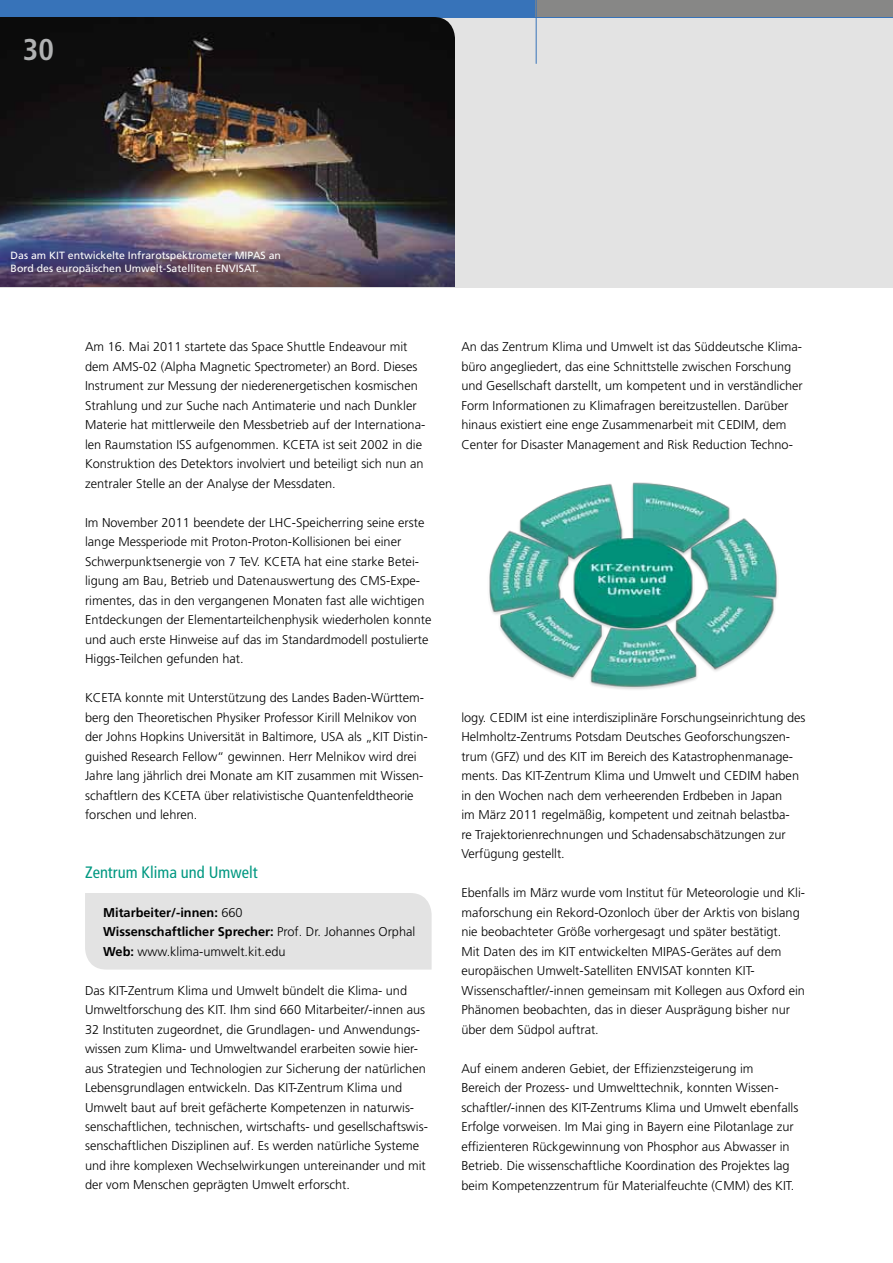
<style>
.page{position:relative;width:893px;height:1263px;background:#fff}
.page>*{position:absolute;margin:0;border:0;box-sizing:border-box;transform-origin:0 0}
.t1{font:700 condensed 30px "Frutiger LT";color:#b1b2b3}
.t2{font:condensed 16.5px "Frutiger LT";color:#009881}
.t3{font:300 12.75px/19.5px "Frutiger LT Std";color:#000}
.t4{font:700 12.75px/19.5px "Frutiger LT Std";color:#000}
.t5{font:10.5px/13.5px "Frutiger LT Std";color:#fff}
.s1{font-weight:300}
</style>
<div class="page">
<div style="left:0;top:17px;width:893px;height:270px;background:#e3e3e3"></div>
<div style="left:0;top:0;width:893px;height:17px;background:#3773b9"></div>
<div style="left:536px;top:0;width:357px;height:17px;background:#878786"></div>
<hr style="left:536px;top:0;width:1px;height:64px;background:#3773b9">
<img style="left:0;top:17px;width:455px;height:270px">
<div style="left:85px;top:893px;width:347px;height:76px;background:#e3e3e3"></div>
<img style="left:489px;top:482px;width:288px;height:208px">
<h1 class="t1" style="left:23px;top:31px;width:33px">30</h1>
<p class="t5" style="left:11px;top:248px;width:272px">Das am KIT entwickelte Infrarotspektrometer MIPAS an<br>Bord des europäischen Umwelt-Satelliten ENVISAT.</p>
<p class="t3" style="left:85px;top:337px;width:342px">Am 16. Mai 2011 startete das Space Shuttle Endeavour mit dem AMS-02 (Alpha Magnetic Spectrometer) an Bord. Dieses Instrument zur Messung der niederenergetischen kosmischen Strahlung und zur Suche nach Antimaterie und nach Dunkler Materie hat mittlerweile den Messbetrieb auf der Internationa&shy;len Raumstation ISS aufgenommen. KCETA ist seit 2002 in die Konstruktion des Detektors involviert und beteiligt sich nun an zentraler Stelle an der Analyse der Messdaten.</p>
<p class="t3" style="left:85px;top:513px;width:348px">Im November 2011 beendete der LHC-Speicherring seine erste lange Messperiode mit Proton-Proton-Kollisionen bei einer Schwerpunktsenergie von 7 TeV. KCETA hat eine starke Betei&shy;ligung am Bau, Betrieb und Datenauswertung des CMS-Expe&shy;rimentes, das in den vergangenen Monaten fast alle wichtigen Entdeckungen der Elementarteilchenphysik wiederholen konnte und auch erste Hinweise auf das im Standardmodell postulierte Higgs-Teilchen gefunden hat.</p>
<p class="t3" style="left:85px;top:688px;width:344px">KCETA konnte mit Unterstützung des Landes Baden-Württem&shy;berg den Theoretischen Physiker Professor Kirill Melnikov von der Johns Hopkins Universität in Baltimore, USA als „KIT Distin&shy;guished Research Fellow“ gewinnen. Herr Melnikov wird drei Jahre lang jährlich drei Monate am KIT zusammen mit Wissen&shy;schaftlern des KCETA über relativistische Quantenfeldtheorie forschen und lehren.</p>
<p class="t2" style="left:85px;top:862px;width:174px">Zentrum Klima und Umwelt</p>
<p class="t4" style="left:103px;top:902px;width:314px">Mitarbeiter/-innen: <span class="s1">660<br></span>Wissenschaftlicher Sprecher: <span class="s1">Prof. Dr. Johannes Orphal<br></span>Web: <span class="s1">www.klima-umwelt.kit.edu</span></p>
<p class="t3" style="left:85px;top:980px;width:344px">Das KIT-Zentrum Klima und Umwelt bündelt die Klima- und Umweltforschung des KIT. Ihm sind 660 Mitarbeiter/-innen aus 32 Instituten zugeordnet, die Grundlagen- und Anwendungs&shy;wissen zum Klima- und Umweltwandel erarbeiten sowie hier&shy;aus Strategien und Technologien zur Sicherung der natürlichen Lebensgrundlagen entwickeln. Das KIT-Zentrum Klima und Umwelt baut auf breit gefächerte Kompetenzen in naturwis&shy;senschaftlichen, technischen, wirtschafts- und gesellschaftswis&shy;senschaftlichen Disziplinen auf. Es werden natürliche Systeme und ihre komplexen Wechselwirkungen untereinander und mit der vom Menschen geprägten Umwelt erforscht.</p>
<p class="t3" style="left:461px;top:337px;width:343px">An das Zentrum Klima und Umwelt ist das Süddeutsche Klima&shy;büro angegliedert, das eine Schnittstelle zwischen Forschung und Gesellschaft darstellt, um kompetent und in verständlicher Form Informationen zu Klimafragen bereitzustellen. Darüber hinaus existiert eine enge Zusammenarbeit mit CEDIM, dem Center for Disaster Management and Risk Reduction Techno-</p>
<p class="t3" style="left:461px;top:708px;width:346px">logy. CEDIM ist eine interdisziplinäre Forschungseinrichtung des Helmholtz-Zentrums Potsdam Deutsches Geoforschungszen&shy;trum (GFZ) und des KIT im Bereich des Katastrophenmanage&shy;ments. Das KIT-Zentrum Klima und Umwelt und CEDIM haben in den Wochen nach dem verheerenden Erdbeben in Japan<br>im März 2011 regelmäßig, kompetent und zeitnah belastba-<br>re Trajektorienrechnungen und Schadensabschätzungen zur Verfügung gestellt.</p>
<p class="t3" style="left:461px;top:883px;width:345px">Ebenfalls im März wurde vom Institut für Meteorologie und Kli&shy;maforschung ein Rekord-Ozonloch über der Arktis von bislang nie beobachteter Größe vorhergesagt und später bestätigt.<br>Mit Daten des im KIT entwickelten MIPAS-Gerätes auf dem europäischen Umwelt-Satelliten ENVISAT konnten KIT-Wissenschaftler/-innen gemeinsam mit Kollegen aus Oxford ein Phänomen beobachten, das in dieser Ausprägung bisher nur über dem Südpol auftrat.</p>
<p class="t3" style="left:461px;top:1058px;width:338px">Auf einem anderen Gebiet, der Effizienzsteigerung im<br>Bereich der Prozess- und Umwelttechnik, konnten Wissen&shy;schaftler/-innen des KIT-Zentrums Klima und Umwelt ebenfalls Erfolge vorweisen. Im Mai ging in Bayern eine Pilotanlage zur effizienteren Rückgewinnung von Phosphor aus Abwasser in Betrieb. Die wissenschaftliche Koordination des Projektes lag beim Kompetenzzentrum für Materialfeuchte (CMM) des KIT.</p>
</div>
